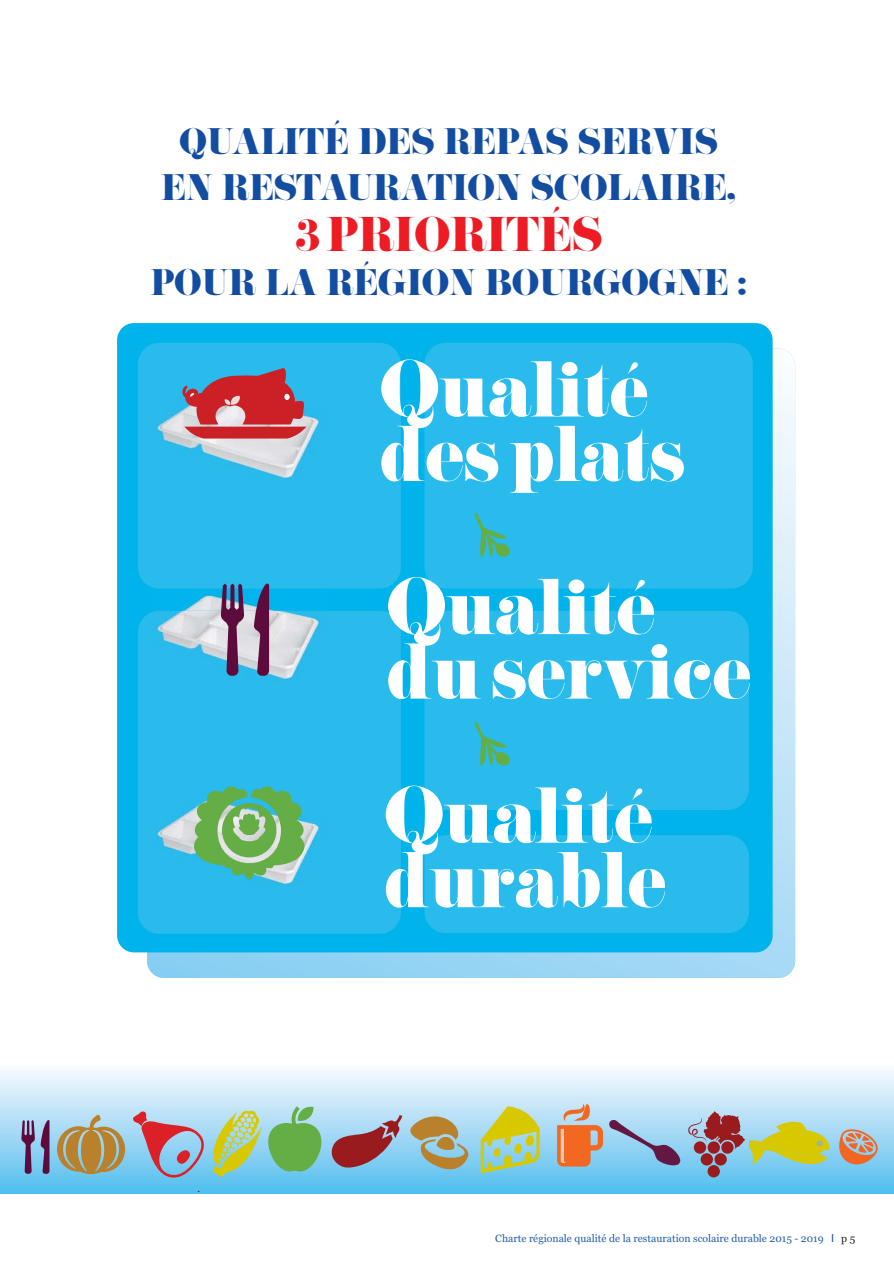
<style>
.page{position:relative;width:894px;height:1264px;background:#fff}
.page>*{position:absolute;margin:0;border:0;box-sizing:border-box;transform-origin:0 0}
.t1{font:72px/64.5px "Pistilli";letter-spacing:-.03em;color:#fff}
.t2{font:43.5px "Pistilli";letter-spacing:-.035em;color:#ed1c24}
.t3{font:33px/46.5px "Pistilli";letter-spacing:-.035em;color:#124da1;text-align:center}
.t4{font:10.5px "Georgia";color:#255fac}
.s1{font-family:"Futura";font-stretch:condensed;color:#124da1}
.s2{color:#231f20}
</style>
<div class="page">
<svg style="left:147px;top:348px;width:648px;height:629px;background:#adddf6"></svg>
<div style="left:117px;top:323px;width:655px;height:629px;background:#00b4eb;border-radius:17px"></div>
<div style="left:138px;top:343px;width:263px;height:245px;background:#2abbed;border-radius:21px"></div>
<div style="left:138px;top:611px;width:263px;height:322px;background:#2abbed;border-radius:21px"></div>
<div style="left:424px;top:611px;width:325px;height:199px;background:#2abbed;border-radius:21px"></div>
<div style="left:424px;top:835px;width:325px;height:98px;background:#2abbed;border-radius:21px"></div>
<div style="left:424px;top:343px;width:328px;height:245px;background:#2abbed;border-radius:21px"></div>
<div style="left:1px;top:1066px;width:893px;height:127px;background:linear-gradient(to bottom,#faf9fd,#55bceb)"></div>
<svg style="left:172px;top:1190px;width:35px;height:1px"></svg>
<svg style="left:57px;top:1114px;width:68px;height:60px;background:#ada582"></svg>
<svg style="left:21px;top:1120px;width:14px;height:53px"></svg>
<svg style="left:41px;top:1119px;width:8px;height:54px"></svg>
<svg style="left:133px;top:1106px;width:190px;height:74px;background:#9bbbab"></svg>
<svg style="left:687px;top:1111px;width:143px;height:66px;background:#a3b199"></svg>
<svg style="left:837px;top:1129px;width:40px;height:38px;background:#be9f91"></svg>
<svg style="left:329px;top:1115px;width:140px;height:60px;background:#9b9ea3"></svg>
<svg style="left:481px;top:1106px;width:58px;height:67px;background:#b6ce7f"></svg>
<svg style="left:557px;top:1103px;width:123px;height:63px;background:#b1b1b8"></svg>
<svg style="left:0;top:1069px;width:1px;height:124px"></svg>
<img style="left:154px;top:410px;width:167px;height:69px">
<svg style="left:182px;top:368px;width:124px;height:70px"></svg>
<img style="left:154px;top:587px;width:174px;height:93px">
<svg style="left:220px;top:583px;width:24px;height:92px;background:#786b8f"></svg>
<svg style="left:254px;top:583px;width:15px;height:92px"></svg>
<img style="left:154px;top:808px;width:167px;height:77px">
<svg style="left:193px;top:786px;width:112px;height:93px"></svg>
<svg style="left:474px;top:513px;width:36px;height:44px"></svg>
<svg style="left:474px;top:722px;width:36px;height:44px"></svg>
<p class="t3" style="left:161px;top:121px;width:577px">QUALITÉ DES REPAS SERVIS<br>EN RESTAURATION SCOLAIRE,</p>
<h2 class="t2" style="left:294px;top:217px;width:310px">3 PRIORITÉS</h2>
<p class="t3" style="left:150px;top:262px;width:599px">POUR LA RÉGION BOURGOGNE :</p>
<h1 class="t1" style="left:378px;top:364px;width:309px">Qualité des plats</h1>
<h1 class="t1" style="left:385px;top:582px;width:368px">Qualité du service</h1>
<h1 class="t1" style="left:383px;top:790px;width:286px">Qualité durable</h1>
<p class="t4" style="left:495px;top:1234px;width:361px">Charte régionale qualité de la restauration scolaire durable 2015 - 2019 <span class="s1">I</span> <span class="s2">p 5</span></p>
</div>
